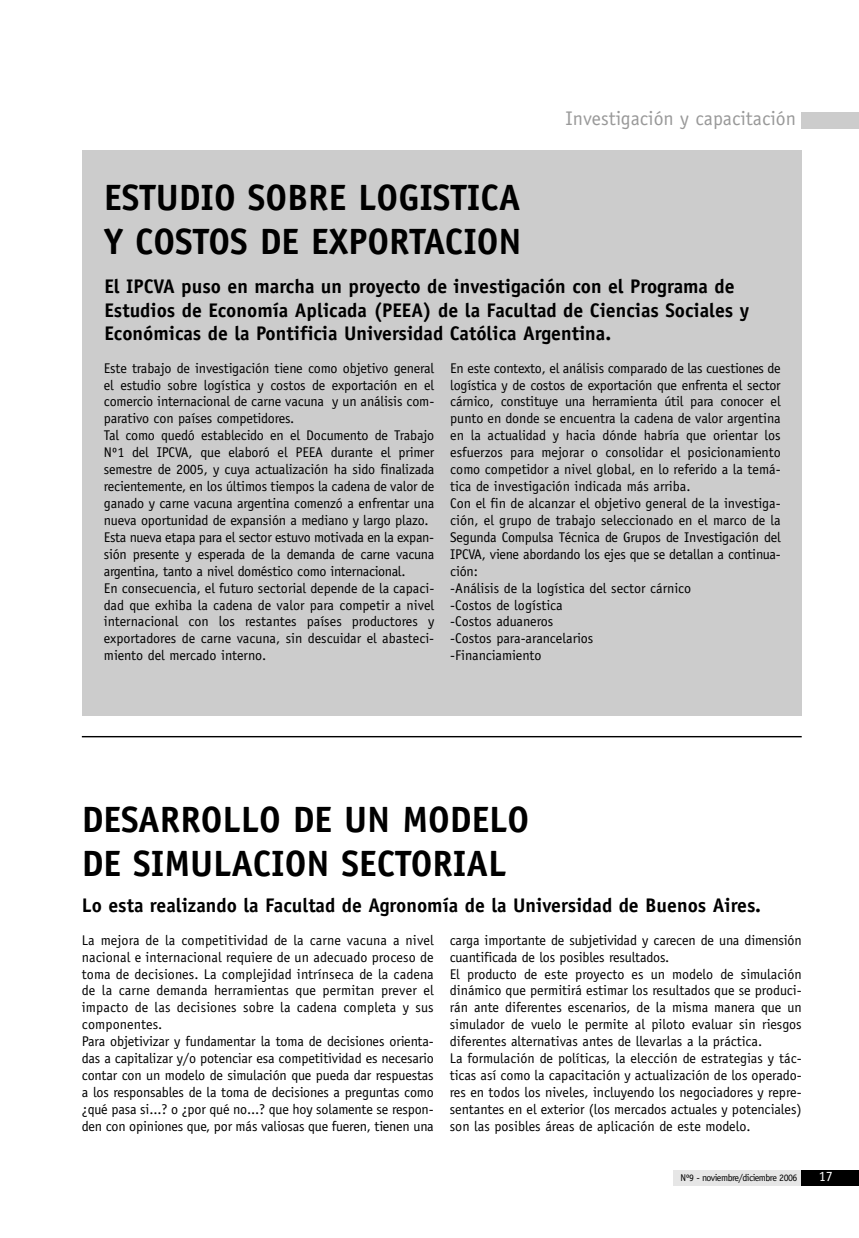
<style>
.page{position:relative;width:859px;height:1238px;background:#fff}
.page>*{position:absolute;margin:0;border:0;box-sizing:border-box;transform-origin:0 0}
.t1{font:700 36.6px/44px "Officina Sans";color:#000}
.t2{font:700 19.8px/23.7px "Officina Sans";color:#000}
.t3{font:19.8px "Officina Sans";color:#999}
.t4{font:14.1px/17px "Officina Sans";letter-spacing:-.01em;color:#000}
.t5{font:14.1px "Officina Sans";color:#fff}
.t6{font:9.9px "Officina Sans";letter-spacing:-.05em;color:#000}
</style>
<div class="page">
<div style="left:673px;top:1169px;width:176px;height:16px;background:#e6e6e6"></div>
<div style="left:801px;top:1169px;width:57px;height:16px;background:#000"></div>
<div style="left:801px;top:112px;width:57px;height:17px;background:#ccc"></div>
<div style="left:82px;top:150px;width:719px;height:565px;background:#ccc"></div>
<hr style="left:82px;top:736px;width:719px;height:1px;background:#000">
<h1 class="t1" style="left:104px;top:179px;width:419px">ESTUDIO SOBRE LOGISTICA<br>Y COSTOS DE EXPORTACION</h1>
<h2 class="t3" style="left:565px;top:110px;width:232px">Investigación y capacitación</h2>
<h2 class="t2" style="left:104px;top:276px;width:646px">El IPCVA puso en marcha un proyecto de investigación con el Programa de<br>Estudios de Economía Aplicada (PEEA) de la Facultad de Ciencias Sociales y<br>Económicas de la Pontificia Universidad Católica Argentina.</h2>
<p class="t4" style="left:104px;top:360px;width:332px">Este trabajo de investigación tiene como objetivo general el estudio sobre logística y costos de exportación en el comercio internacional de carne vacuna y un análisis com&shy;parativo con países competidores.<br>Tal como quedó establecido en el Documento de Trabajo Nº1 del IPCVA, que elaboró el PEEA durante el primer semestre de 2005, y cuya actualización ha sido finalizada recientemente, en los últimos tiempos la cadena de valor de ganado y carne vacuna argentina comenzó a enfrentar una nueva oportunidad de expansión a mediano y largo plazo.<br>Esta nueva etapa para el sector estuvo motivada en la expan&shy;sión presente y esperada de la demanda de carne vacuna argentina, tanto a nivel doméstico como internacional.<br>En consecuencia, el futuro sectorial depende de la capaci&shy;dad que exhiba la cadena de valor para competir a nivel internacional con los restantes países productores y exportadores de carne vacuna, sin descuidar el abasteci&shy;miento del mercado interno.</p>
<p class="t4" style="left:450px;top:360px;width:332px">En este contexto, el análisis comparado de las cuestiones de logística y de costos de exportación que enfrenta el sector cárnico, constituye una herramienta útil para conocer el punto en donde se encuentra la cadena de valor argentina en la actualidad y hacia dónde habría que orientar los esfuerzos para mejorar o consolidar el posicionamiento como competidor a nivel global, en lo referido a la temá&shy;tica de investigación indicada más arriba.<br>Con el fin de alcanzar el objetivo general de la investiga&shy;ción, el grupo de trabajo seleccionado en el marco de la Segunda Compulsa Técnica de Grupos de Investigación del IPCVA, viene abordando los ejes que se detallan a continua&shy;ción:<br>-Análisis de la logística del sector cárnico<br>-Costos de logística<br>-Costos aduaneros<br>-Costos para-arancelarios<br>-Financiamiento</p>
<h1 class="t1" style="left:82px;top:801px;width:449px">DESARROLLO DE UN MODELO<br>DE SIMULACION SECTORIAL</h1>
<h2 class="t2" style="left:82px;top:895px;width:680px">Lo esta realizando la Facultad de Agronomía de la Universidad de Buenos Aires.</h2>
<p class="t4" style="left:82px;top:932px;width:353px">La mejora de la competitividad de la carne vacuna a nivel nacional e internacional requiere de un adecuado proceso de toma de decisiones. La complejidad intrínseca de la cadena de la carne demanda herramientas que permitan prever el impacto de las decisiones sobre la cadena completa y sus componentes.<br>Para objetivizar y fundamentar la toma de decisiones orienta&shy;das a capitalizar y/o potenciar esa competitividad es necesario contar con un modelo de simulación que pueda dar respuestas a los responsables de la toma de decisiones a preguntas como ¿qué pasa si...? o ¿por qué no...? que hoy solamente se respon&shy;den con opiniones que, por más valiosas que fueren, tienen una</p>
<p class="t4" style="left:450px;top:932px;width:353px">carga importante de subjetividad y carecen de una dimensión cuantificada de los posibles resultados.<br>El producto de este proyecto es un modelo de simulación dinámico que permitirá estimar los resultados que se produci&shy;rán ante diferentes escenarios, de la misma manera que un simulador de vuelo le permite al piloto evaluar sin riesgos diferentes alternativas antes de llevarlas a la práctica.<br>La formulación de políticas, la elección de estrategias y tác&shy;ticas así como la capacitación y actualización de los operado&shy;res en todos los niveles, incluyendo los negociadores y repre&shy;sentantes en el exterior (los mercados actuales y potenciales) son las posibles áreas de aplicación de este modelo.</p>
<p class="t6" style="left:680px;top:1173px;width:118px">Nº9 - noviembre/diciembre 2006</p>
<p class="t5" style="left:818px;top:1171px;width:16px">17</p>
</div>
